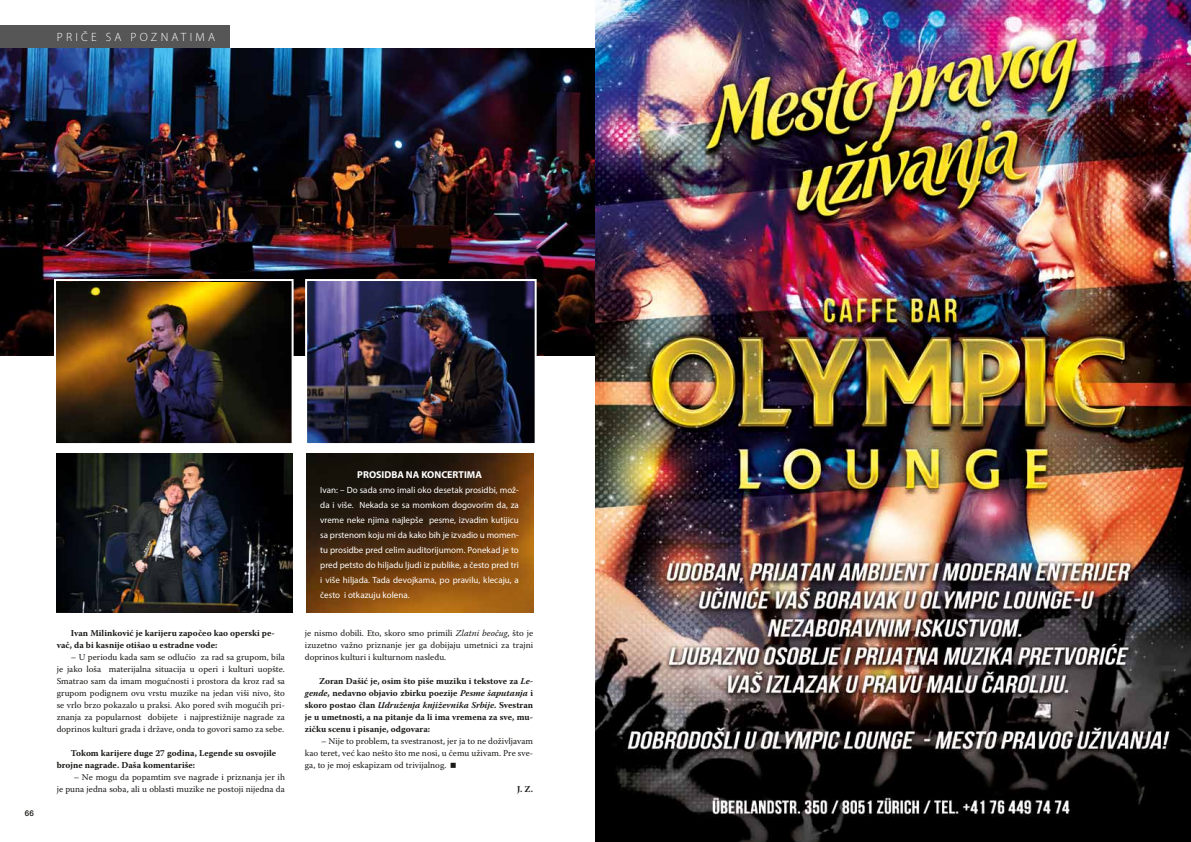
<style>
.page{position:relative;width:1191px;height:842px;background:#fff}
.page>*{position:absolute;margin:0;border:0;box-sizing:border-box;transform-origin:0 0}
.t1{font:300 12px "Myriad Pro";letter-spacing:.27em;color:#fff}
.t2{font:700 10px "Myriad Pro";color:#fff}
.t3{font:9px/12px "Warnock Pro";color:#1a1a18;text-align:justify}
.t4{font:700 9px/12px "Warnock Pro";color:#1a1a18}
.t5{font:9px/15px "Myriad Pro";color:#fff;text-align:justify}
.t6{font:500 8px "Helvetica Neue LT Pro";color:#1a1a18}
.s1{font-style:italic}
</style>
<div class="page">
<img style="left:306px;top:453px;width:227px;height:159px">
<img style="left:0;top:48px;width:595px;height:308px">
<img style="left:57px;top:282px;width:234px;height:160px">
<div style="left:54px;top:279px;width:240px;height:166px;border:2px solid #fff"></div>
<img style="left:308px;top:282px;width:225px;height:160px">
<div style="left:305px;top:279px;width:231px;height:166px;border:2px solid #fff"></div>
<img style="left:57px;top:453px;width:235px;height:159px">
<img style="left:595px;top:0;width:596px;height:842px">
<div style="left:0;top:25px;width:230px;height:23px;background:#565656"></div>
<h1 class="t1" style="left:57px;top:30px;width:160px">PRIČE SA POZNATIMA</h1>
<p class="t6" style="left:25px;top:808px;width:11px">66</p>
<p class="t4" style="left:57px;top:627px;width:220px;text-indent:14px">Ivan Milinković je karijeru započeo kao operski pe&shy;vač, da bi kasnije otišao u estradne vode:</p>
<p class="t3" style="left:57px;top:651px;width:230px;text-indent:14px">– U periodu kada sam se odlučio za rad sa grupom, bila je jako loša materijalna situacija u operi i kulturi uopšte.<br>Smatrao sam da imam mogućnosti i prostora da kroz rad sa grupom podignem ovu vrstu muzike na jedan viši nivo, što se vrlo brzo pokazalo u praksi. Ako pored svih mogućih pri&shy;znanja za popularnost dobijete i najprestižnije nagrade za doprinos kulturi grada i države, onda to govori samo za sebe.</p>
<p class="t4" style="left:57px;top:747px;width:221px;text-indent:14px">Tokom karijere duge 27 godina, Legende su osvojile brojne nagrade. Daša komentariše:</p>
<p class="t3" style="left:57px;top:771px;width:230px;text-align:right">– Ne mogu da popamtim sve nagrade i priznanja jer ih<br>je puna jedna soba, ali u oblasti muzike ne postoji nijedna da</p>
<p class="t2" style="left:357px;top:468px;width:126px">PROSIDBA NA KONCERTIMA</p>
<p class="t5" style="left:320px;top:482px;width:200px">Ivan: – Do sada smo imali oko desetak prosidbi, mož&shy;da i više. Nekada se sa momkom dogovorim da, za vreme neke njima najlepše pesme, izvadim kutijicu sa prstenom koju mi da kako bih je izvadio u momen&shy;tu prosidbe pred celim auditorijumom. Ponekad je to pred petsto do hiljadu ljudi iz publike, a često pred tri i više hiljada. Tada devojkama, po pravilu, klecaju, a često i otkazuju kolena.</p>
<p class="t3" style="left:305px;top:627px;width:230px">je nismo dobili. Eto, skoro smo primili <span class="s1">Zlatni beočug</span>, što je izuzetno važno priznanje jer ga dobijaju umetnici za trajni doprinos kulturi i kulturnom nasleđu.</p>
<p class="t4" style="left:305px;top:675px;width:230px;text-align:justify;text-indent:14px">Zoran Dašić je, osim što piše muziku i tekstove za <span class="s1">Le&shy;gende</span>, nedavno objavio zbirku poezije <span class="s1">Pesme šaputanja</span> i skoro postao član <span class="s1">Udruženja književnika Srbije</span>. Svestran je u umetnosti, a na pitanje da li ima vremena za sve, mu&shy;zičku scenu i pisanje, odgovara:</p>
<p class="t3" style="left:305px;top:735px;width:230px;text-indent:16px">– Nije to problem, ta svestranost, jer ja to ne doživljavam kao teret, već kao nešto što me nosi, u čemu uživam. Pre sve&shy;ga, to je moj eskapizam od trivijalnog.</p>
<p class="t4" style="left:517px;top:783px;width:18px">J. Z.</p>
</div>
